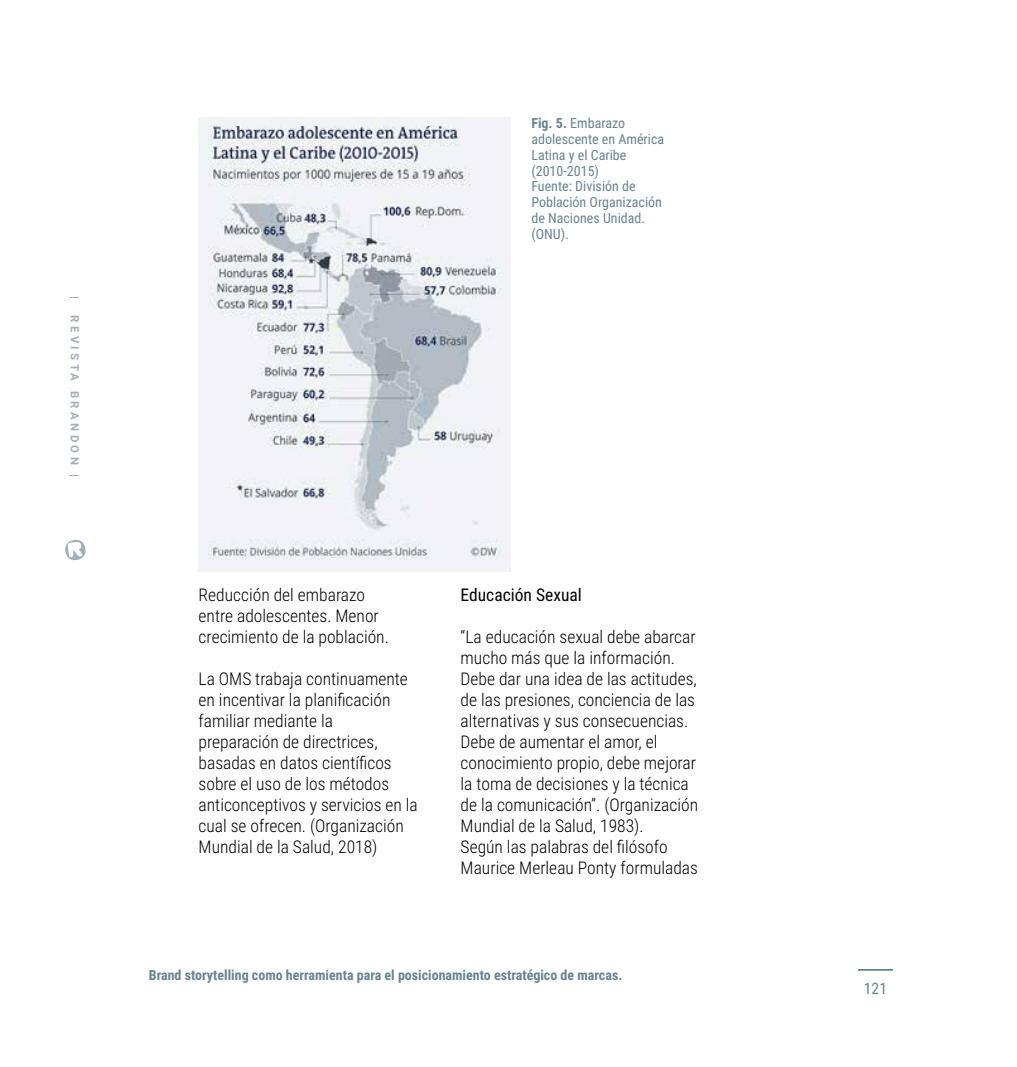
<style>
.page{position:relative;width:1017px;height:1067px;background:#fff}
.page>*{position:absolute;margin:0;border:0;box-sizing:border-box;transform-origin:0 0}
.t1{font:300 17.5px/21px "Roboto Condensed";color:#000}
.t2{font:17.5px "Roboto Condensed";color:#000}
.t3{font:15.75px "Roboto Condensed";color:#678391}
.t4{font:14px/15.8px "Roboto Condensed";color:#678391}
.t5{font:700 14px "Roboto Condensed";color:#678391}
.t6{font:700 11.38px "Roboto";letter-spacing:.3em;color:#a3b0b9}
.s1{font-weight:700}
</style>
<div class="page">
<svg style="left:65px;top:539px;width:21px;height:21px"></svg>
<hr style="left:858px;top:969px;width:35px;height:1px;background:#678391">
<img style="left:199px;top:118px;width:311px;height:454px">
<p class="t6" style="left:83px;top:296px;width:4px;rotate:90deg">|</p>
<p class="t6" style="left:83px;top:315px;width:164px;rotate:90deg">REVISTA BRANDON |</p>
<p class="t4" style="left:531px;top:115px;width:134px"><span class="s1">Fig. 5.</span> Embarazo adolescente en América<br>Latina y el Caribe (2010-2015)<br>Fuente: División de<br>Población Organización de Naciones Unidad. (ONU).</p>
<p class="t1" style="left:199px;top:584px;width:192px">Reducción del embarazo entre adolescentes. Menor crecimiento de la población.</p>
<p class="t1" style="left:199px;top:668px;width:221px">La OMS trabaja continuamente en incentivar la planificación familiar mediante la preparación de directrices, basadas en datos científicos sobre el uso de los métodos anticonceptivos y servicios en la cual se ofrecen. (Organización<br>Mundial de la Salud, 2018)</p>
<p class="t2" style="left:461px;top:582px;width:123px">Educación Sexual</p>
<p class="t1" style="left:461px;top:626px;width:239px">“La educación sexual debe abarcar mucho más que la información.<br>Debe dar una idea de las actitudes, de las presiones, conciencia de las alternativas y sus consecuencias.<br>Debe de aumentar el amor, el conocimiento propio, debe mejorar la toma de decisiones y la técnica de la comunicación”. (Organización<br>Mundial de la Salud, 1983).<br>Según las palabras del filósofo<br>Maurice Merleau Ponty formuladas</p>
<p class="t5" style="left:149px;top:964px;width:475px">Brand storytelling como herramienta para el posicionamiento estratégico de marcas.</p>
<p class="t3" style="left:864px;top:976px;width:25px">121</p>
</div>
